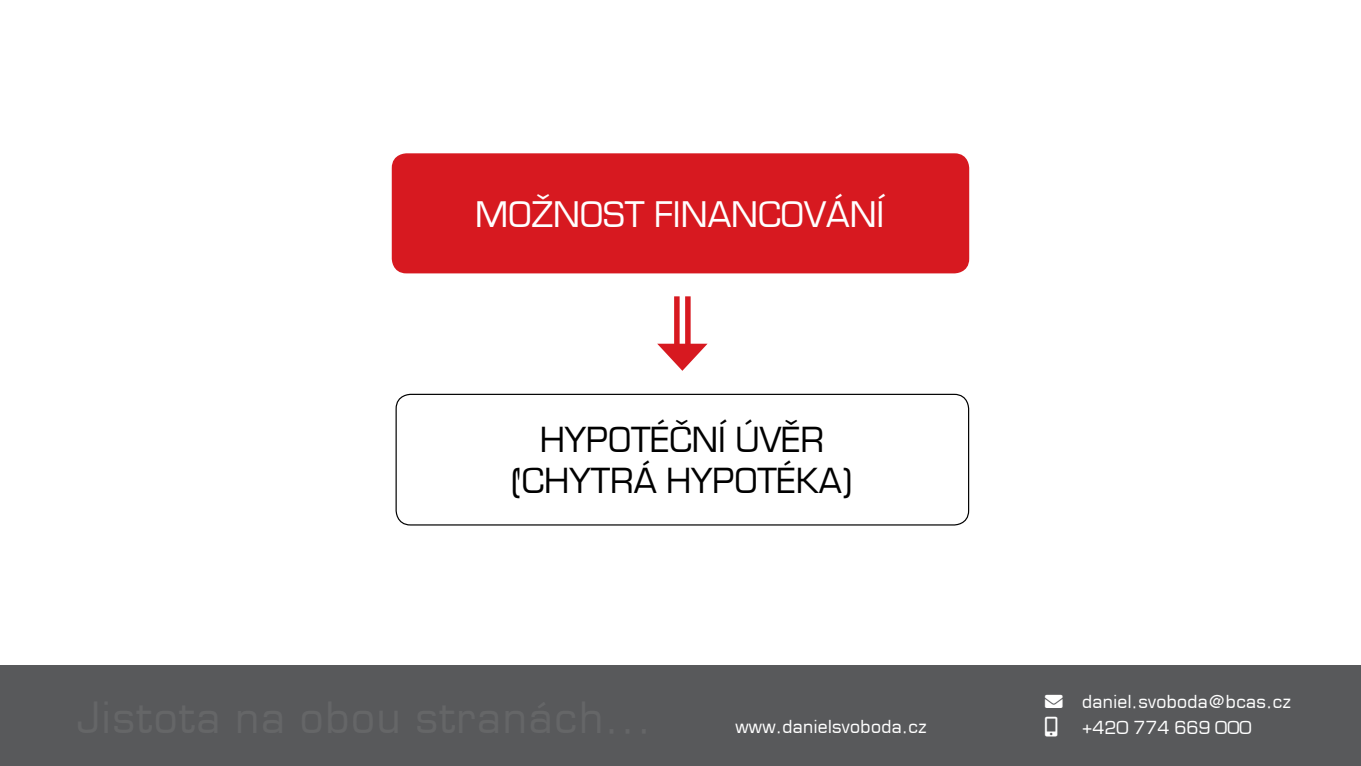
<style>
.page{position:relative;width:1361px;height:766px;background:#fff}
.page>*{position:absolute;margin:0;border:0;box-sizing:border-box;transform-origin:0 0}
.t1{font:34.35px "Euromode";color:#fff}
.t2{font:33.6px/40.3px "Euromode";color:#000}
.t3{font:17.55px/26.2px "Euromode CE";letter-spacing:.02em;color:#fff;text-align:center}
</style>
<div class="page">
<div style="left:0;top:665px;width:1361px;height:100px;background:#58595b"></div>
<div style="left:392px;top:153px;width:577px;height:120px;background:#d71920;border-radius:15px"></div>
<div style="left:685px;top:296px;width:5px;height:58px;background:#d71920"></div>
<div style="left:674px;top:296px;width:5px;height:58px;background:#d71920"></div>
<svg style="left:657px;top:343px;width:50px;height:28px"></svg>
<div style="left:395px;top:393px;width:574px;height:132px;border:1px solid #000;border-radius:14px"></div>
<h1 class="t1" style="left:475px;top:193px;width:411px">Možn ost finan cován í</h1>
<h2 class="t2" style="left:511px;top:420px;width:314px;text-indent:28px">hypotéčn í úvěr (CHYTRÁ</h2>
<h2 class="t2" style="left:666px;top:460px;width:91px">HYPOTÉKA</h2>
<h2 class="t2" style="left:842px;top:460px;width:12px">)</h2>
<p class="t3" style="left:735px;top:713px;width:192px">www.danielsvoboda.cz</p>
<p class="t3" style="left:1045px;top:688px;width:247px">→ daniel.svoboda@bcas.cz +420 774 669 000</p>
</div>
